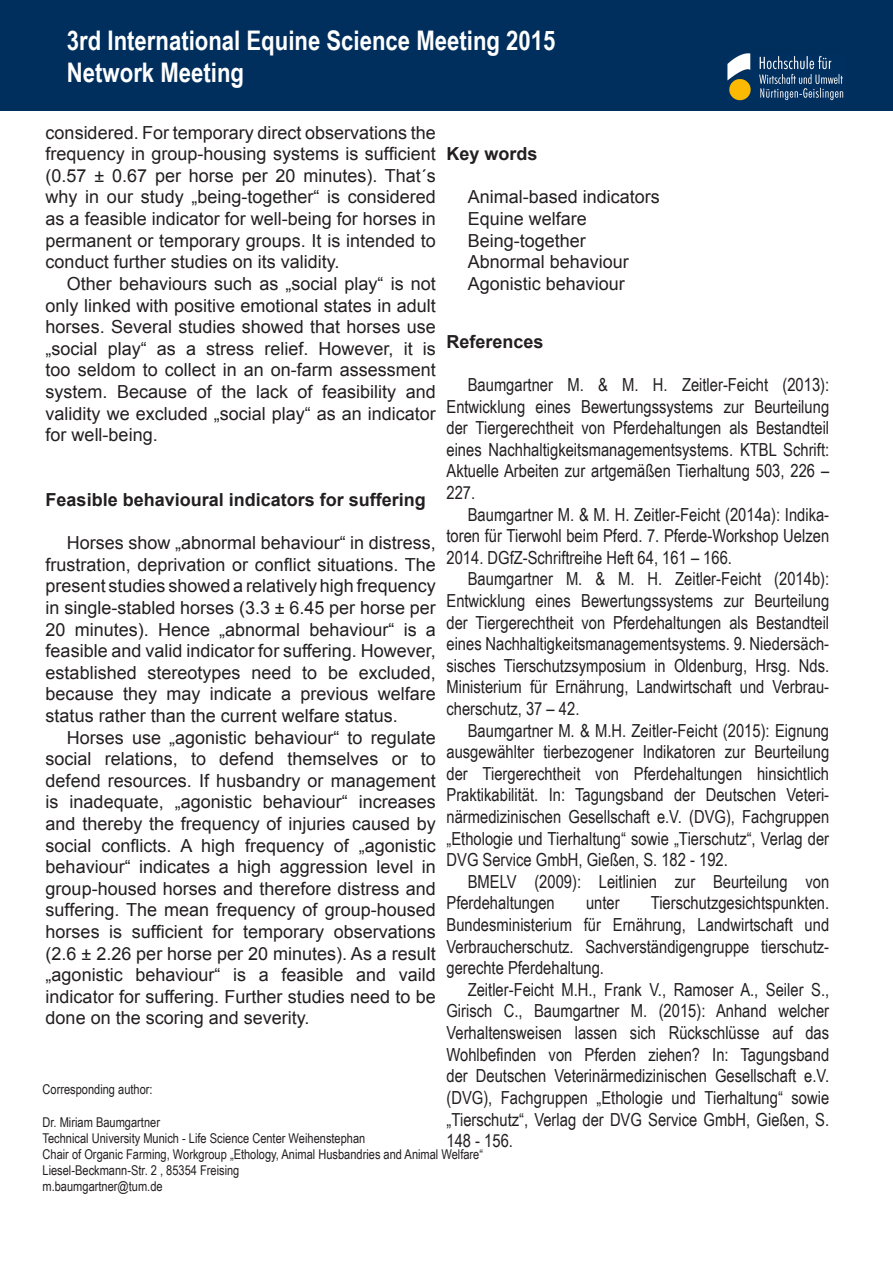
<style>
.page{position:relative;width:893px;height:1263px;background:#fff}
.page>*{position:absolute;margin:0;border:0;box-sizing:border-box;transform-origin:0 0}
.t1{font:700 27px/32.4px "Arial Narrow";color:#fff}
.t2{font:18px/21.6px "Arial";color:#231f20;text-align:justify}
.references{font:18px/21.6px "Arial Narrow";color:#231f20;text-align:justify}
.Einf__Abs__Überschri{font:700 18px "Arial";color:#231f20}
.Kontaktdaten{font:13.5px "Arial Narrow";color:#231f20}
</style>
<div class="page">
<div style="left:0;top:0;width:893px;height:111px;background:#002f5d"></div>
<img style="left:717px;top:4px;width:131px;height:106px">
<h1 class="t1" style="left:67px;top:23px;width:490px">3rd International Equine Science Meeting 2015<br>Network Meeting</h1>
<p class="t2" style="left:46px;top:122px;width:392px">considered. For temporary direct observations the frequency in group-housing systems is sufficient (0.57 ± 0.67 per horse per 20 minutes). That´s why in our study „being-together“ is considered as a feasible indicator for well-being for horses in permanent or temporary groups. It is intended to conduct further studies on its validity.</p>
<p class="t2" style="left:46px;top:273px;width:392px;text-indent:21px">Other behaviours such as „social play“ is not only linked with positive emotional states in adult horses. Several studies showed that horses use „social play“ as a stress relief. However, it is too seldom to collect in an on-farm assessment system. Because of the lack of feasibility and validity we excluded „social play“ as an indicator for well-being.</p>
<p class="Einf__Abs__Überschri" style="left:446px;top:142px;width:93px">Key words</p>
<p class="t2" style="left:468px;top:187px;width:194px">Animal-based indicators</p>
<p class="t2" style="left:468px;top:208px;width:121px">Equine welfare</p>
<p class="t2" style="left:468px;top:230px;width:120px">Being-together</p>
<p class="t2" style="left:468px;top:251px;width:163px">Abnormal behaviour</p>
<p class="t2" style="left:468px;top:273px;width:159px">Agonistic behaviour</p>
<p class="Einf__Abs__Überschri" style="left:446px;top:329px;width:99px">References</p>
<p class="references" style="left:446px;top:373px;width:384px;text-indent:21px">Baumgartner M. &amp; M. H. Zeitler-Feicht (2013):<br>Entwicklung eines Bewertungssystems zur Beurteilung der Tiergerechtheit von Pferdehaltungen als Bestandteil eines Nachhaltigkeitsmanagementsystems. KTBL Schrift:<br>Aktuelle Arbeiten zur artgemäßen Tierhaltung 503, 226 – 227.</p>
<p class="references" style="left:446px;top:503px;width:384px;text-indent:21px">Baumgartner M. &amp; M. H. Zeitler-Feicht (2014a): Indika&shy;toren für Tierwohl beim Pferd. 7. Pferde-Workshop Uelzen 2014. DGfZ-Schriftreihe Heft 64, 161 – 166.</p>
<p class="references" style="left:446px;top:568px;width:384px;text-indent:21px">Baumgartner M. &amp; M. H. Zeitler-Feicht (2014b):<br>Entwicklung eines Bewertungssystems zur Beurteilung der Tiergerechtheit von Pferdehaltungen als Bestandteil eines Nachhaltigkeitsmanagementsystems. 9. Niedersäch&shy;sisches Tierschutzsymposium in Oldenburg, Hrsg. Nds.<br>Ministerium für Ernährung, Landwirtschaft und Verbrau&shy;cherschutz, 37 – 42.</p>
<p class="references" style="left:446px;top:719px;width:384px;text-indent:21px">Baumgartner M. &amp; M.H. Zeitler-Feicht (2015): Eignung ausgewählter tierbezogener Indikatoren zur Beurteilung der Tiergerechtheit von Pferdehaltungen hinsichtlich Praktikabilität. In: Tagungsband der Deutschen Veteri&shy;närmedizinischen Gesellschaft e.V. (DVG), Fachgruppen „Ethologie und Tierhaltung“ sowie „Tierschutz“, Verlag der DVG Service GmbH, Gießen, S. 182 - 192.</p>
<p class="references" style="left:446px;top:870px;width:384px;text-indent:21px">BMELV (2009): Leitlinien zur Beurteilung von<br>Pferdehaltungen</p>
<p class="Einf__Abs__Überschri" style="left:46px;top:488px;width:382px">Feasible behavioural indicators for suffering</p>
<p class="t2" style="left:46px;top:532px;width:392px;text-indent:21px">Horses show „abnormal behaviour“ in distress, frustration, deprivation or conflict situations. The present studies showed a relatively high frequency in single-stabled horses (3.3 ± 6.45 per horse per 20 minutes). Hence „abnormal behaviour“ is a feasible and valid indicator for suffering. However, established stereotypes need to be excluded, because they may indicate a previous welfare status rather than the current welfare status.</p>
<p class="t2" style="left:46px;top:727px;width:392px;text-indent:21px">Horses use „agonistic behaviour“ to regulate social relations, to defend themselves or to defend resources. If husbandry or management is inadequate, „agonistic behaviour“ increases and thereby the frequency of injuries caused by social conflicts. A high frequency of „agonistic behaviour“ indicates a high aggression level in group-housed horses and therefore distress and suffering. The mean frequency of group-housed horses is sufficient for temporary observations (2.6 ± 2.26 per horse per 20 minutes). As a result „agonistic behaviour“ is a feasible and vaild indicator for suffering. Further studies need to be done on the scoring and severity.</p>
<p class="references" style="left:446px;top:892px;width:384px;text-indent:204px">Tierschutzgesichtspunkten.<br>Bundesministerium für Ernährung, Landwirtschaft und Verbraucherschutz. Sachverständigengruppe tierschutz&shy;gerechte Pferdehaltung.</p>
<p class="references" style="left:446px;top:978px;width:384px;text-indent:21px">Zeitler-Feicht M.H., Frank V., Ramoser A., Seiler S., Girisch C., Baumgartner M. (2015): Anhand welcher Verhaltensweisen lassen sich Rückschlüsse auf das Wohlbefinden von Pferden ziehen? In: Tagungsband der Deutschen Veterinärmedizinischen Gesellschaft e.V. (DVG), Fachgruppen „Ethologie und Tierhaltung“ sowie „Tierschutz“, Verlag der DVG Service GmbH, Gießen, S.<br>148 - 156.</p>
<p class="references" style="left:586px;top:892px;width:35px">unter</p>
<p class="Kontaktdaten" style="left:43px;top:1079px;width:112px">Corresponding author:</p>
<p class="Kontaktdaten" style="left:43px;top:1112px;width:119px">Dr. Miriam Baumgartner</p>
<p class="Kontaktdaten" style="left:43px;top:1128px;width:324px">Technical University Munich - Life Science Center Weihenstephan</p>
<p class="Kontaktdaten" style="left:43px;top:1144px;width:442px">Chair of Organic Farming, Workgroup „Ethology, Animal Husbandries and Animal Welfare“</p>
<p class="Kontaktdaten" style="left:43px;top:1160px;width:198px">Liesel-Beckmann-Str. 2 , 85354 Freising</p>
<p class="Kontaktdaten" style="left:43px;top:1177px;width:122px">m.baumgartner@tum.de</p>
</div>
